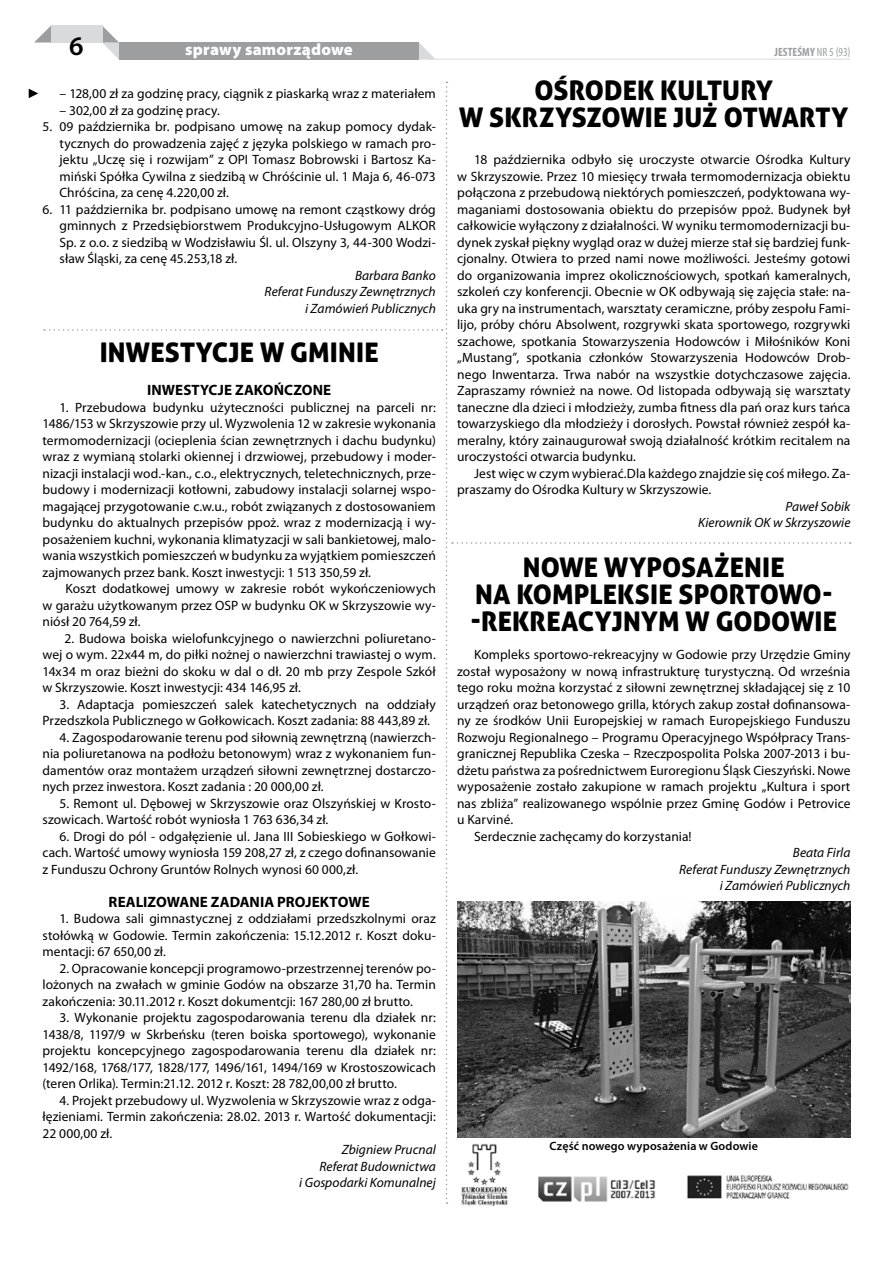
<style>
.page{position:relative;width:893px;height:1263px;background:#fff}
.page>*{position:absolute;margin:0;border:0;box-sizing:border-box;transform-origin:0 0}
.t1{font:27px/27px "Aller Display";letter-spacing:.005em;color:#000;text-align:center}
.t2{font:600 27px "Myriad Pro";color:#000}
.t3{font:900 16.5px "Myriad Pro";letter-spacing:.015em;color:#fff}
.t4{font:700 15px "Myriad Pro";color:#000}
.t5{font:13.5px/16.5px "Myriad Pro";letter-spacing:.005em;color:#000;text-align:justify}
.t6{font:italic 13.5px/16.5px "Myriad Pro";color:#000;text-align:right}
.t7{font:600 12px "Myriad Pro";letter-spacing:.01em;color:#000}
.t8{font:700 condensed 12px "Myriad Pro";letter-spacing:.01em;color:#9c9e9f}
.s1{font-weight:400}
</style>
<div class="page">
<div style="left:119px;top:43px;width:300px;height:17px;background:#9c9e9f"></div>
<svg style="left:102px;top:26px;width:17px;height:33px"></svg>
<svg style="left:419px;top:43px;width:17px;height:17px"></svg>
<svg style="left:34px;top:26px;width:17px;height:17px"></svg>
<div style="left:51px;top:26px;width:51px;height:17px;background:#d9dadb"></div>
<hr style="left:427px;top:59px;width:423px;height:1px;background:#d9dadb">
<img style="left:461px;top:1143px;width:388px;height:64px">
<img style="left:457px;top:901px;width:393px;height:237px">
<svg style="left:29px;top:89px;width:9px;height:9px"></svg>
<h1 class="t2" style="left:69px;top:29px;width:16px">6</h1>
<p class="t3" style="left:185px;top:40px;width:169px">sprawy samorządowe</p>
<p class="t5" style="left:60px;top:85px;width:378px">– 128,00 zł za godzinę pracy, ciągnik z piaskarką wraz z materiałem</p>
<p class="t5" style="left:60px;top:102px;width:162px">– 302,00 zł za godzinę pracy.</p>
<p class="t5" style="left:60px;top:118px;width:378px;text-indent:-17px">5. 09 października br. podpisano umowę na zakup pomocy dydak&shy;tycznych do prowadzenia zajęć z języka polskiego w ramach pro&shy;jektu „Uczę się i rozwijam” z OPI Tomasz Bobrowski i Bartosz Ka&shy;miński Spółka Cywilna z siedzibą w Chróścinie ul. 1 Maja 6, 46-073<br>Chróścina, za cenę 4.220,00 zł.</p>
<p class="t5" style="left:60px;top:201px;width:378px;text-indent:-17px">6. 11 października br. podpisano umowę na remont cząstkowy dróg gminnych z Przedsiębiorstwem Produkcyjno-Usługowym ALKOR Sp. z o.o. z siedzibą w Wodzisławiu Śl. ul. Olszyny 3, 44-300 Wodzi&shy;sław Śląski, za cenę 45.253,18 zł.</p>
<p class="t6" style="left:265px;top:267px;width:173px">Barbara Banko<br>Referat Funduszy Zewnętrznych i Zamówień Publicznych</p>
<h1 class="t1" style="left:100px;top:339px;width:280px">INWESTYCJE W GMINIE</h1>
<p class="t4" style="left:147px;top:380px;width:186px">INWESTYCJE ZAKOŃCZONE</p>
<p class="t5" style="left:43px;top:399px;width:395px;text-indent:17px">1. Przebudowa budynku użyteczności publicznej na parceli nr:<br>1486/153 w Skrzyszowie przy ul. Wyzwolenia 12 w zakresie wykonania termomodernizacji (ocieplenia ścian zewnętrznych i dachu budynku) wraz z wymianą stolarki okiennej i drzwiowej, przebudowy i moder&shy;nizacji instalacji wod.-kan., c.o., elektrycznych, teletechnicznych, prze&shy;budowy i modernizacji kotłowni, zabudowy instalacji solarnej wspo&shy;magającej przygotowanie c.w.u., robót związanych z dostosowaniem budynku do aktualnych przepisów ppoż. wraz z modernizacją i wy&shy;posażeniem kuchni, wykonania klimatyzacji w sali bankietowej, malo&shy;wania wszystkich pomieszczeń w budynku za wyjątkiem pomieszczeń zajmowanych przez bank. Koszt inwestycji: 1 513 350,59 zł.</p>
<p class="t5" style="left:43px;top:580px;width:395px;text-indent:23px">Koszt dodatkowej umowy w zakresie robót wykończeniowych w garażu użytkowanym przez OSP w budynku OK w Skrzyszowie wy&shy;niósł 20 764,59 zł.</p>
<p class="t5" style="left:43px;top:630px;width:395px;text-indent:22px">2. Budowa boiska wielofunkcyjnego o nawierzchni poliuretano&shy;wej o wym. 22x44 m, do piłki nożnej o nawierzchni trawiastej o wym.<br>14x34 m oraz bieżni do skoku w dal o dł. 20 mb przy Zespole Szkół w Skrzyszowie. Koszt inwestycji: 434 146,95 zł.</p>
<p class="t5" style="left:43px;top:696px;width:395px;text-indent:17px">3. Adaptacja pomieszczeń salek katechetycznych na oddziały<br>Przedszkola Publicznego w Gołkowicach. Koszt zadania: 88 443,89 zł.</p>
<p class="t5" style="left:43px;top:729px;width:395px;text-indent:17px">4. Zagospodarowanie terenu pod siłownią zewnętrzną (nawierzch&shy;nia poliuretanowa na podłożu betonowym) wraz z wykonaniem fun&shy;damentów oraz montażem urządzeń siłowni zewnętrznej dostarczo&shy;nych przez inwestora. Koszt zadania : 20 000,00 zł.</p>
<p class="t5" style="left:43px;top:795px;width:395px;text-indent:17px">5. Remont ul. Dębowej w Skrzyszowie oraz Olszyńskiej w Krosto&shy;szowicach. Wartość robót wyniosła 1 763 636,34 zł.</p>
<p class="t5" style="left:43px;top:828px;width:395px;text-indent:17px">6. Drogi do pól - odgałęzienie ul. Jana III Sobieskiego w Gołkowi&shy;cach. Wartość umowy wyniosła 159 208,27 zł, z czego dofinansowanie z Funduszu Ochrony Gruntów Rolnych wynosi 60 000,zł.</p>
<p class="t4" style="left:109px;top:892px;width:263px">REALIZOWANE ZADANIA PROJEKTOWE</p>
<p class="t5" style="left:43px;top:910px;width:395px;text-indent:17px">1. Budowa sali gimnastycznej z oddziałami przedszkolnymi oraz stołówką w Godowie. Termin zakończenia: 15.12.2012 r. Koszt doku&shy;mentacji: 67 650,00 zł.</p>
<p class="t5" style="left:43px;top:960px;width:395px;text-indent:17px">2. Opracowanie koncepcji programowo-przestrzennej terenów po&shy;lożonych na zwałach w gminie Godów na obszarze 31,70 ha. Termin zakończenia: 30.11.2012 r. Koszt dokumentcji: 167 280,00 zł brutto.</p>
<p class="t5" style="left:43px;top:1009px;width:395px;text-indent:17px">3. Wykonanie projektu zagospodarowania terenu dla działek nr:<br>1438/8, 1197/9 w Skrbeńsku (teren boiska sportowego), wykonanie projektu koncepcyjnego zagospodarowania terenu dla działek nr:<br>1492/168, 1768/177, 1828/177, 1496/161, 1494/169 w Krostoszowicach (teren Orlika). Termin:21.12. 2012 r. Koszt: 28 782,00,00 zł brutto.</p>
<p class="t5" style="left:43px;top:1092px;width:395px;text-indent:17px">4. Projekt przebudowy ul. Wyzwolenia w Skrzyszowie wraz z odga&shy;łęzieniami. Termin zakończenia: 28.02. 2013 r. Wartość dokumentacji:<br>22 000,00 zł.</p>
<p class="t6" style="left:299px;top:1141px;width:138px">Zbigniew Prucnal<br>Referat Budownictwa<br>i Gospodarki Komunalnej</p>
<p class="t8" style="left:774px;top:44px;width:77px">JESTEŚMY <span class="s1">NR 5 (93)</span></p>
<h1 class="t1" style="left:459px;top:76px;width:391px">OŚRODEK KULTURY<br>W SKRZYSZOWIE JUŻ OTWARTY</h1>
<p class="t5" style="left:457px;top:151px;width:395px;text-indent:17px">18 października odbyło się uroczyste otwarcie Ośrodka Kultury w Skrzyszowie. Przez 10 miesięcy trwała termomodernizacja obiektu połączona z przebudową niektórych pomieszczeń, podyktowana wy&shy;maganiami dostosowania obiektu do przepisów ppoż. Budynek był całkowicie wyłączony z działalności. W wyniku termomodernizacji bu&shy;dynek zyskał piękny wygląd oraz w dużej mierze stał się bardziej funk&shy;cjonalny. Otwiera to przed nami nowe możliwości. Jesteśmy gotowi do organizowania imprez okolicznościowych, spotkań kameralnych, szkoleń czy konferencji. Obecnie w OK odbywają się zajęcia stałe: na&shy;uka gry na instrumentach, warsztaty ceramiczne, próby zespołu Fami&shy;lijo, próby chóru Absolwent, rozgrywki skata sportowego, rozgrywki szachowe, spotkania Stowarzyszenia Hodowców i Miłośników Koni „Mustang”, spotkania członków Stowarzyszenia Hodowców Drob&shy;nego Inwentarza. Trwa nabór na wszystkie dotychczasowe zajęcia.<br>Zapraszamy również na nowe. Od listopada odbywają się warsztaty taneczne dla dzieci i młodzieży, zumba fitness dla pań oraz kurs tańca towarzyskiego dla młodzieży i dorosłych. Powstał również zespół ka&shy;meralny, który zainaugurował swoją działalność krótkim recitalem na uroczystości otwarcia budynku.</p>
<p class="t5" style="left:457px;top:465px;width:395px;text-indent:17px">Jest więc w czym wybierać.Dla każdego znajdzie się coś miłego. Za&shy;praszamy do Ośrodka Kultury w Skrzyszowie.</p>
<p class="t6" style="left:698px;top:498px;width:154px">Paweł Sobik<br>Kierownik OK w Skrzyszowie</p>
<h1 class="t1" style="left:471px;top:553px;width:368px">NOWE WYPOSAŻENIE<br>NA KOMPLEKSIE SPORTOWO--REKREACYJNYM W GODOWIE</h1>
<p class="t5" style="left:474px;top:646px;width:378px">Kompleks sportowo-rekreacyjny w Godowie przy Urzędzie Gminy</p>
<p class="t5" style="left:457px;top:663px;width:395px">został wyposażony w nową infrastrukturę turystyczną. Od września</p>
<p class="t5" style="left:457px;top:679px;width:395px">tego roku można korzystać z siłowni zewnętrznej składającej się z 10</p>
<p class="t5" style="left:457px;top:696px;width:395px">urządzeń oraz betonowego grilla, których zakup został dofinansowa-</p>
<p class="t5" style="left:457px;top:712px;width:395px">ny ze środków Unii Europejskiej w ramach Europejskiego Funduszu</p>
<p class="t5" style="left:457px;top:729px;width:395px">Rozwoju Regionalnego – Programu Operacyjnego Współpracy Trans-</p>
<p class="t5" style="left:457px;top:745px;width:395px">granicznej Republika Czeska – Rzeczpospolita Polska 2007-2013 i bu-</p>
<p class="t5" style="left:457px;top:762px;width:395px">dżetu państwa za pośrednictwem Euroregionu Śląsk Cieszyński. Nowe</p>
<p class="t5" style="left:457px;top:778px;width:395px">wyposażenie zostało zakupione w ramach projektu „Kultura i sport</p>
<p class="t5" style="left:457px;top:795px;width:395px">nas zbliża” realizowanego wspólnie przez Gminę Godów i Petrovice</p>
<p class="t5" style="left:457px;top:811px;width:58px">u Karviné.</p>
<p class="t5" style="left:474px;top:828px;width:219px">Serdecznie zachęcamy do korzystania!</p>
<p class="t6" style="left:679px;top:844px;width:173px">Beata Firla<br>Referat Funduszy Zewnętrznych i Zamówień Publicznych</p>
<p class="t7" style="left:549px;top:1139px;width:210px">Część nowego wyposażenia w Godowie</p>
</div>
